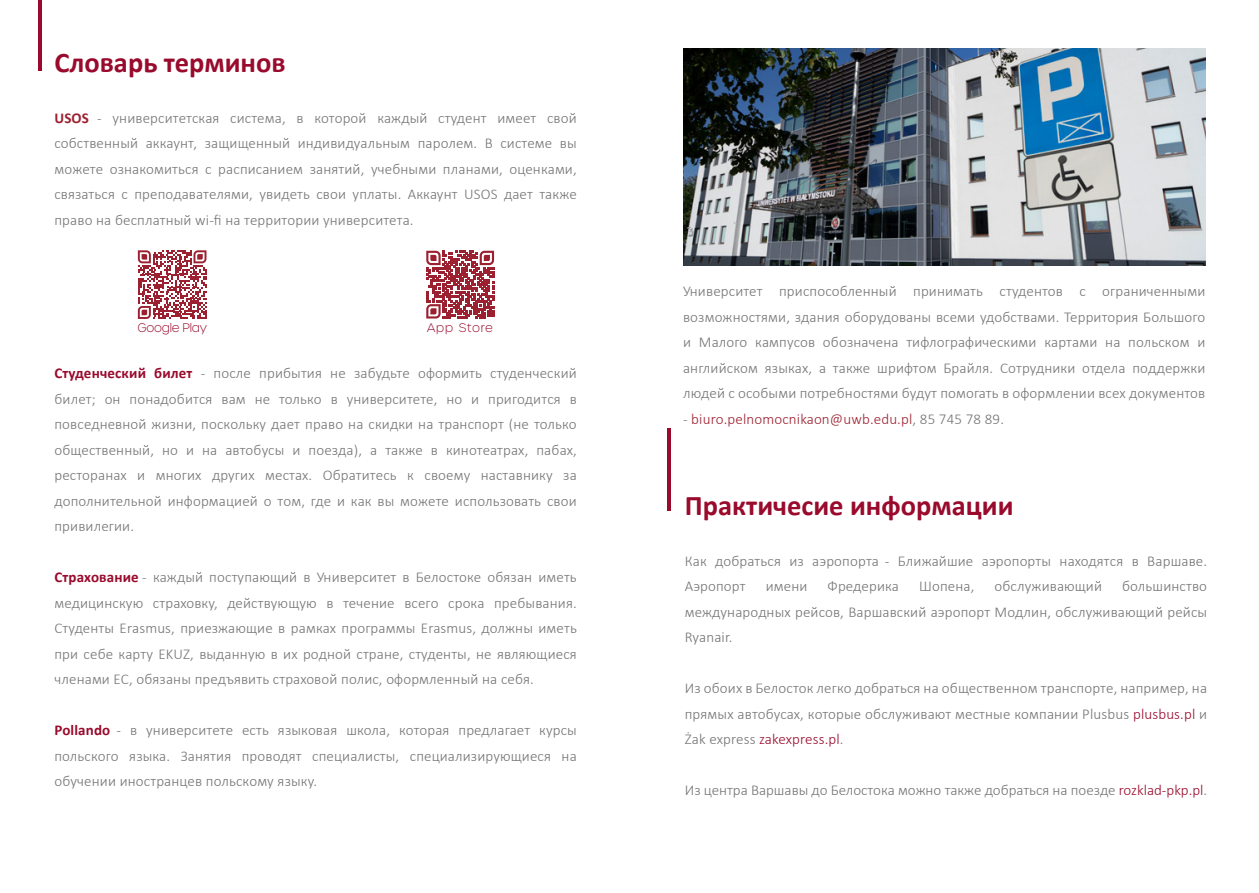
<style>
.page{position:relative;width:1259px;height:893px;background:#fff}
.page>*{position:absolute;margin:0;border:0;box-sizing:border-box;transform-origin:0 0}
.t1{font:700 28.5px "Calibri";color:#990a2c}
.t2{font:300 15px/25.5px "Calibri";letter-spacing:.01em;color:#737373;text-align:justify}
.t3{font:300 15px "Calibri";letter-spacing:.01em;color:#9c2130}
.t4{font:200 12px "Urbane";letter-spacing:-.025em;color:#990a2c}
.t5{font:200 12px "Urbane";letter-spacing:.075em;color:#990a2c}
.s1{font-weight:700;color:#9c2130}
.s2{font-weight:700;color:#990a2c}
.s3{color:#737373}
.s4{color:#990a2c}
</style>
<div class="page">
<svg style="left:426px;top:251px;width:68px;height:68px"></svg>
<svg style="left:138px;top:250px;width:68px;height:69px"></svg>
<hr style="left:38px;top:0;width:4px;height:70px;background:#990a2c">
<img style="left:683px;top:49px;width:522px;height:216px">
<hr style="left:667px;top:428px;width:3px;height:82px;background:#990a2c">
<h1 class="t1" style="left:54px;top:42px;width:233px">Словарь терминов</h1>
<p class="t2" style="left:54px;top:105px;width:524px"><span class="s1">USOS</span> - университетская система, в которой каждый студент имеет свой собственный аккаунт, защищенный индивидуальным паролем. В системе вы можете ознакомиться с расписанием занятий, учебными планами, оценками, связаться с преподавателями, увидеть свои уплаты. Аккаунт USOS дает также право на бесплатный wi-fi на территории университета.</p>
<p class="t4" style="left:137px;top:320px;width:71px">Google Play</p>
<p class="t5" style="left:427px;top:320px;width:67px">App Store</p>
<p class="t2" style="left:54px;top:360px;width:524px"><span class="s2">Студенческий билет</span> - после прибытия не забудьте оформить студенческий билет; он понадобится вам не только в университете, но и пригодится в повседневной жизни, поскольку дает право на скидки на транспорт (не только общественный, но и на автобусы и поезда), а также в кинотеатрах, пабах, ресторанах и многих других местах. Обратитесь к своему наставнику за дополнительной информацией о том, где и как вы можете использовать свои привилегии.</p>
<p class="t2" style="left:54px;top:564px;width:524px"><span class="s2">Страхование</span> - каждый поступающий в Университет в Белостоке обязан иметь медицинскую страховку, действующую в течение всего срока пребывания.<br>Студенты Erasmus, приезжающие в рамках программы Erasmus, должны иметь при себе карту EKUZ, выданную в их родной стране, студенты, не являющиеся членами ЕС, обязаны предъявить страховой полис, оформленный на себя.</p>
<p class="t2" style="left:54px;top:717px;width:524px"><span class="s2">Pollando</span> - в университете есть языковая школа, которая предлагает курсы польского языка. Занятия проводят специалисты, специализирующиеся на обучении иностранцев польскому языку.</p>
<p class="t2" style="left:683px;top:278px;width:524px">Университет приспособленный принимать студентов с ограниченными возможностями, здания оборудованы всеми удобствами. Территория Большого и Малого кампусов обозначена тифлографическими картами на польском и английском языках, а также шрифтом Брайля. Сотрудники отдела поддержки людей с особыми потребностями будут помогать в оформлении всех документов</p>
<p class="t3" style="left:683px;top:409px;width:322px"><span class="s3">-</span> biuro.pelnomocnikaon@uwb.edu.pl<span class="s3">, 85 745 78 89.</span></p>
<h1 class="t1" style="left:685px;top:485px;width:330px">Практичесие информации</h1>
<p class="t2" style="left:685px;top:548px;width:524px">Как добраться из аэропорта - Ближайшие аэропорты находятся в Варшаве.<br>Аэропорт</p>
<p class="t2" style="left:685px;top:573px;width:524px;text-indent:437px">большинство международных рейсов, Варшавский аэропорт Модлин, обслуживающий рейсы Ryanair.</p>
<p class="t2" style="left:685px;top:675px;width:524px">Из обоих в Белосток легко добраться на общественном транспорте, например, на прямых автобусах, которые обслуживают местные компании Plusbus <span class="s4">plusbus.pl</span> и Żak express <span class="s4">zakexpress.pl</span>.</p>
<p class="t2" style="left:685px;top:777px;width:524px">Из центра Варшавы до Белостока можно также добраться на поезде <span class="s4">rozklad-pkp.pl</span>.</p>
<p class="t2" style="left:766px;top:573px;width:43px">имени</p>
<p class="t2" style="left:827px;top:573px;width:73px">Фредерика</p>
<p class="t2" style="left:919px;top:573px;width:57px">Шопена,</p>
<p class="t2" style="left:994px;top:573px;width:109px">обслуживающий</p>
</div>
